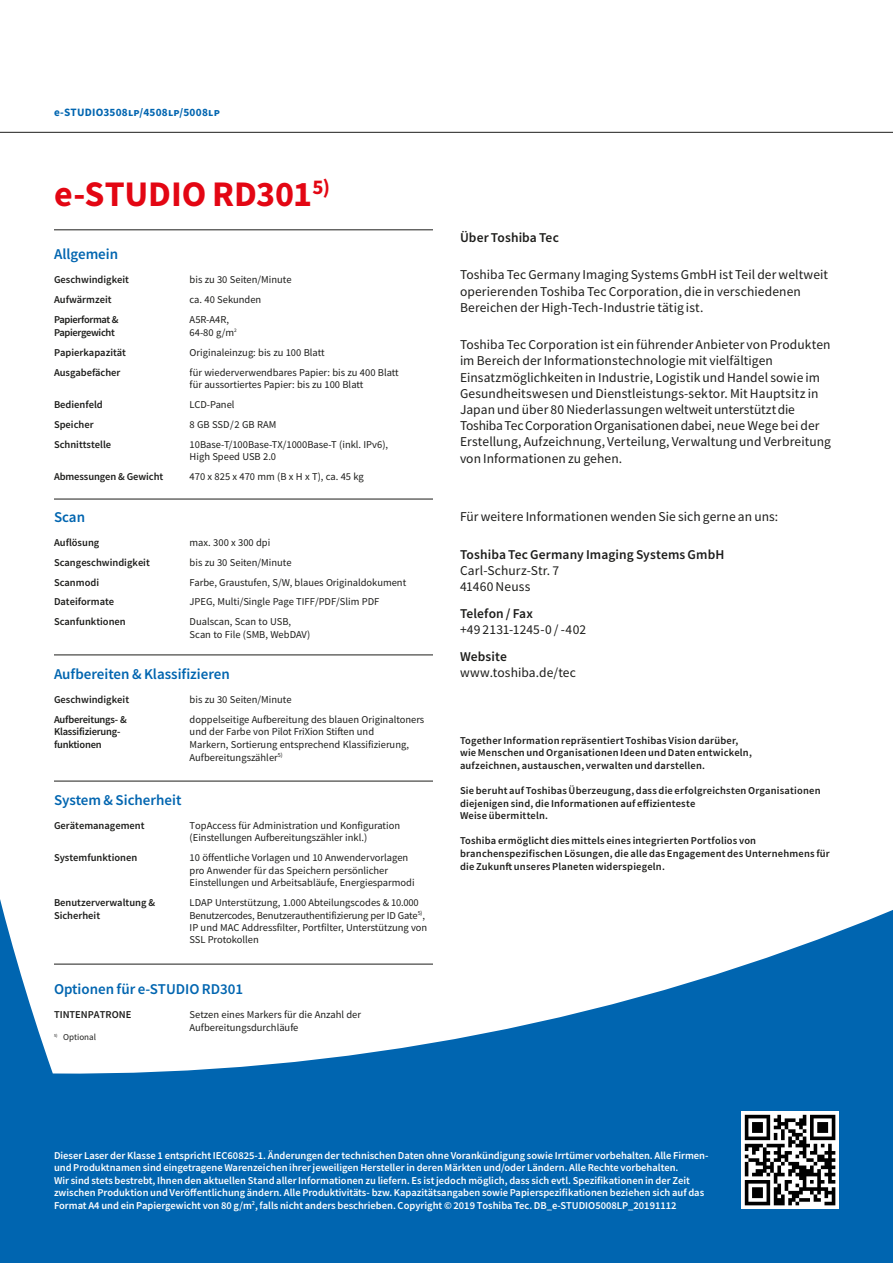
<style>
.page{position:relative;width:893px;height:1263px;background:#fff}
.page>*{position:absolute;margin:0;border:0;box-sizing:border-box;transform-origin:0 0}
.t1{font:700 36px "Toshiba Sans";letter-spacing:-.005em;color:#e30613}
.t2{font:500 15px "Toshiba Sans";color:#0065b0}
.t3{font:13.5px/16.2px "Toshiba Sans";letter-spacing:.005em;color:#1d1d1b}
.t4{font:500 13.5px "Toshiba Sans";letter-spacing:.01em;color:#1d1d1b}
.t5{font:700 11.25px "Toshiba Sans";letter-spacing:.02em;color:#0065b0}
.t6{font:10.5px/12.6px "Toshiba Sans";color:#1d1d1b}
.t7{font:500 10.5px/12.6px "Toshiba Sans";letter-spacing:.015em;color:#1d1d1b}
.t8{font:500 10.5px/12.6px "Toshiba Sans";color:#fff}
.t9{font:500 10.5px/12.6px "Toshiba Sans";letter-spacing:-.02em;color:#1d1d1b}
.t10{font:500 10.5px/12.6px "Toshiba Sans";letter-spacing:-.03em;color:#1d1d1b}
.t11{font:500 10.5px "Toshiba Sans";letter-spacing:-.01em;color:#1d1d1b}
.t12{font:9px "Toshiba Sans";color:#1d1d1b}
</style>
<div class="page">
<svg style="left:0;top:899px;width:893px;height:364px;fill:#0065b0"></svg>
<hr style="left:0;top:132px;width:893px;height:1px;background:#1d1d1b">
<svg style="left:741px;top:1111px;width:98px;height:98px"></svg>
<svg style="left:745px;top:1115px;width:90px;height:90px"></svg>
<hr style="left:54px;top:655px;width:379px;height:1px;background:#1d1d1b">
<hr style="left:54px;top:230px;width:379px;height:1px;background:#1d1d1b">
<hr style="left:54px;top:499px;width:379px;height:1px;background:#1d1d1b">
<hr style="left:54px;top:781px;width:379px;height:1px;background:#1d1d1b">
<hr style="left:54px;top:964px;width:379px;height:1px;background:#1d1d1b">
<p class="t5" style="left:54px;top:104px;width:167px">e-STUDIO3508lp/4508lp/5008lp</p>
<h1 class="t1" style="left:54px;top:169px;width:277px">e-STUDIO RD301<sup>5)</sup></h1>
<h2 class="t2" style="left:54px;top:245px;width:66px">Allgemein</h2>
<p class="t7" style="left:54px;top:273px;width:76px">Geschwindigkeit</p>
<p class="t6" style="left:190px;top:274px;width:103px">bis zu 30 Seiten/Minute</p>
<p class="t7" style="left:54px;top:293px;width:59px">Aufwärmzeit</p>
<p class="t6" style="left:190px;top:293px;width:73px">ca. 40 Sekunden</p>
<p class="t10" style="left:54px;top:313px;width:66px">Papierformat &amp;<br>Papiergewicht</p>
<p class="t6" style="left:190px;top:313px;width:49px">A5R-A4R,<br>64-80 g/m<sup>2</sup></p>
<p class="t7" style="left:54px;top:346px;width:74px">Papierkapazität</p>
<p class="t6" style="left:190px;top:346px;width:136px">Originaleinzug: bis zu 100 Blatt</p>
<p class="t7" style="left:54px;top:366px;width:68px">Ausgabefächer</p>
<p class="t6" style="left:190px;top:366px;width:211px">für wiederverwendbares Papier: bis zu 400 Blatt für aussortiertes Papier: bis zu 100 Blatt</p>
<p class="t7" style="left:54px;top:398px;width:50px">Bedienfeld</p>
<p class="t6" style="left:190px;top:398px;width:46px">LCD-Panel</p>
<p class="t7" style="left:54px;top:418px;width:41px">Speicher</p>
<p class="t6" style="left:190px;top:418px;width:88px">8 GB SSD/2 GB RAM</p>
<p class="t7" style="left:54px;top:438px;width:59px">Schnittstelle</p>
<p class="t6" style="left:190px;top:438px;width:200px">10Base-T/100Base-TX/1000Base-T (inkl. IPv6),<br>High Speed USB 2.0</p>
<p class="t11" style="left:54px;top:470px;width:111px">Abmessungen &amp; Gewicht</p>
<p class="t6" style="left:190px;top:470px;width:176px">470 x 825 x 470 mm (B x H x T), ca. 45 kg</p>
<h2 class="t2" style="left:54px;top:507px;width:33px">Scan</h2>
<p class="t7" style="left:54px;top:536px;width:47px">Auflösung</p>
<p class="t6" style="left:190px;top:536px;width:82px">max. 300 x 300 dpi</p>
<p class="t7" style="left:54px;top:556px;width:97px">Scangeschwindigkeit</p>
<p class="t6" style="left:190px;top:556px;width:103px">bis zu 30 Seiten/Minute</p>
<p class="t7" style="left:54px;top:576px;width:47px">Scanmodi</p>
<p class="t6" style="left:190px;top:576px;width:218px">Farbe, Graustufen, S/W, blaues Originaldokument</p>
<p class="t7" style="left:54px;top:595px;width:62px">Dateiformate</p>
<p class="t6" style="left:190px;top:596px;width:191px">JPEG, Multi/Single Page TIFF/PDF/Slim PDF</p>
<p class="t7" style="left:54px;top:615px;width:73px">Scanfunktionen</p>
<p class="t6" style="left:190px;top:615px;width:122px">Dualscan, Scan to USB,<br>Scan to File (SMB, WebDAV)</p>
<h2 class="t2" style="left:54px;top:664px;width:177px">Aufbereiten &amp; Klassifizieren</h2>
<p class="t7" style="left:54px;top:693px;width:77px">Geschwindigkeit</p>
<p class="t6" style="left:190px;top:693px;width:103px">bis zu 30 Seiten/Minute</p>
<p class="t9" style="left:54px;top:713px;width:74px">Aufbereitungs- &amp;<br>Klassifizierung&shy;funktionen</p>
<p class="t6" style="left:190px;top:713px;width:236px">doppelseitige Aufbereitung des blauen Originaltoners und der Farbe von Pilot FriXion Stiften und<br>Markern, Sortierung entsprechend Klassifizierung, Aufbereitungszähler<sup>5)</sup></p>
<h2 class="t2" style="left:54px;top:790px;width:129px">System &amp; Sicherheit</h2>
<p class="t7" style="left:54px;top:819px;width:92px">Gerätemanagement</p>
<p class="t6" style="left:190px;top:819px;width:212px">TopAccess für Administration und Konfiguration (Einstellungen Aufbereitungszähler inkl.)</p>
<p class="t7" style="left:54px;top:851px;width:85px">Systemfunktionen</p>
<p class="t6" style="left:190px;top:851px;width:227px">10 öffentliche Vorlagen und 10 Anwendervorlagen pro Anwender für das Speichern persönlicher<br>Einstellungen und Arbeitsabläufe, Energiesparmodi</p>
<p class="t7" style="left:54px;top:896px;width:103px">Benutzerverwaltung &amp;<br>Sicherheit</p>
<p class="t6" style="left:190px;top:896px;width:239px;line-height:12.1px">LDAP Unterstützung, 1.000 Abteilungscodes &amp; 10.000<br>Benutzercodes, Benutzerauthentifizierung per ID Gate<sup>5)</sup>, IP und MAC Addressfilter, Portfilter, Unterstützung von SSL Protokollen</p>
<h2 class="t2" style="left:54px;top:979px;width:191px">Optionen für e-STUDIO RD301</h2>
<p class="t7" style="left:54px;top:1008px;width:79px">TINTENPATRONE</p>
<p class="t6" style="left:190px;top:1008px;width:173px">Setzen eines Markers für die Anzahl der<br>Aufbereitungsdurchläufe</p>
<p class="t12" style="left:54px;top:1031px;width:44px"><sup>5)</sup> Optional</p>
<p class="t4" style="left:460px;top:229px;width:100px">Über Toshiba Tec</p>
<p class="t3" style="left:460px;top:267px;width:370px">Toshiba Tec Germany Imaging Systems GmbH ist Teil der weltweit operierenden Toshiba Tec Corporation, die in verschiedenen<br>Bereichen der High-Tech-Industrie tätig ist.</p>
<p class="t3" style="left:460px;top:337px;width:373px">Toshiba Tec Corporation ist ein führender Anbieter von Produkten im Bereich der Informationstechnologie mit vielfältigen Einsatzmöglichkeiten in Industrie, Logistik und Handel sowie im Gesundheitswesen und Dienstleistungs-sektor. Mit Hauptsitz in Japan und über 80 Niederlassungen weltweit unterstützt die Toshiba Tec Corporation Organisationen dabei, neue Wege bei der Erstellung, Aufzeichnung, Verteilung, Verwaltung und Verbreitung von Informationen zu gehen.</p>
<p class="t3" style="left:460px;top:509px;width:320px">Für weitere Informationen wenden Sie sich gerne an uns:</p>
<p class="t4" style="left:460px;top:545px;width:266px">Toshiba Tec Germany Imaging Systems GmbH</p>
<p class="t3" style="left:460px;top:562px;width:101px">Carl-Schurz-Str. 7<br>41460 Neuss</p>
<p class="t4" style="left:460px;top:605px;width:74px">Telefon / Fax</p>
<p class="t3" style="left:460px;top:622px;width:128px">+49 2131-1245-0 / -402</p>
<p class="t4" style="left:460px;top:648px;width:48px">Website</p>
<p class="t3" style="left:460px;top:665px;width:118px">www.toshiba.de/tec</p>
<p class="t7" style="left:460px;top:734px;width:293px">Together Information repräsentiert Toshibas Vision darüber, wie Menschen und Organisationen Ideen und Daten entwickeln, aufzeichnen, austauschen, verwalten und darstellen.</p>
<p class="t7" style="left:460px;top:784px;width:362px">Sie beruht auf Toshibas Überzeugung, dass die erfolgreichsten Organisationen diejenigen sind, die Informationen auf effizienteste<br>Weise übermitteln.</p>
<p class="t7" style="left:460px;top:834px;width:371px">Toshiba ermöglicht dies mittels eines integrierten Portfolios von branchenspezifischen Lösungen, die alle das Engagement des Unternehmens für die Zukunft unseres Planeten widerspiegeln.</p>
<p class="t8" style="left:54px;top:1149px;width:656px">Dieser Laser der Klasse 1 entspricht IEC60825-1. Änderungen der technischen Daten ohne Vorankündigung sowie Irrtümer vorbehalten. Alle Firmen&shy;und Produktnamen sind eingetragene Warenzeichen ihrer jeweiligen Hersteller in deren Märkten und/oder Ländern. Alle Rechte vorbehalten.<br>Wir sind stets bestrebt, Ihnen den aktuellen Stand aller Informationen zu liefern. Es ist jedoch möglich, dass sich evtl. Spezifikationen in der Zeit zwischen Produktion und Veröffentlichung ändern. Alle Produktivitäts- bzw. Kapazitätsangaben sowie Papierspezifikationen beziehen sich auf das Format A4 und ein Papiergewicht von 80 g/m<sup>2</sup>, falls nicht anders beschrieben. Copyright © 2019 Toshiba Tec. DB_e-STUDIO5008LP_20191112</p>
</div>
